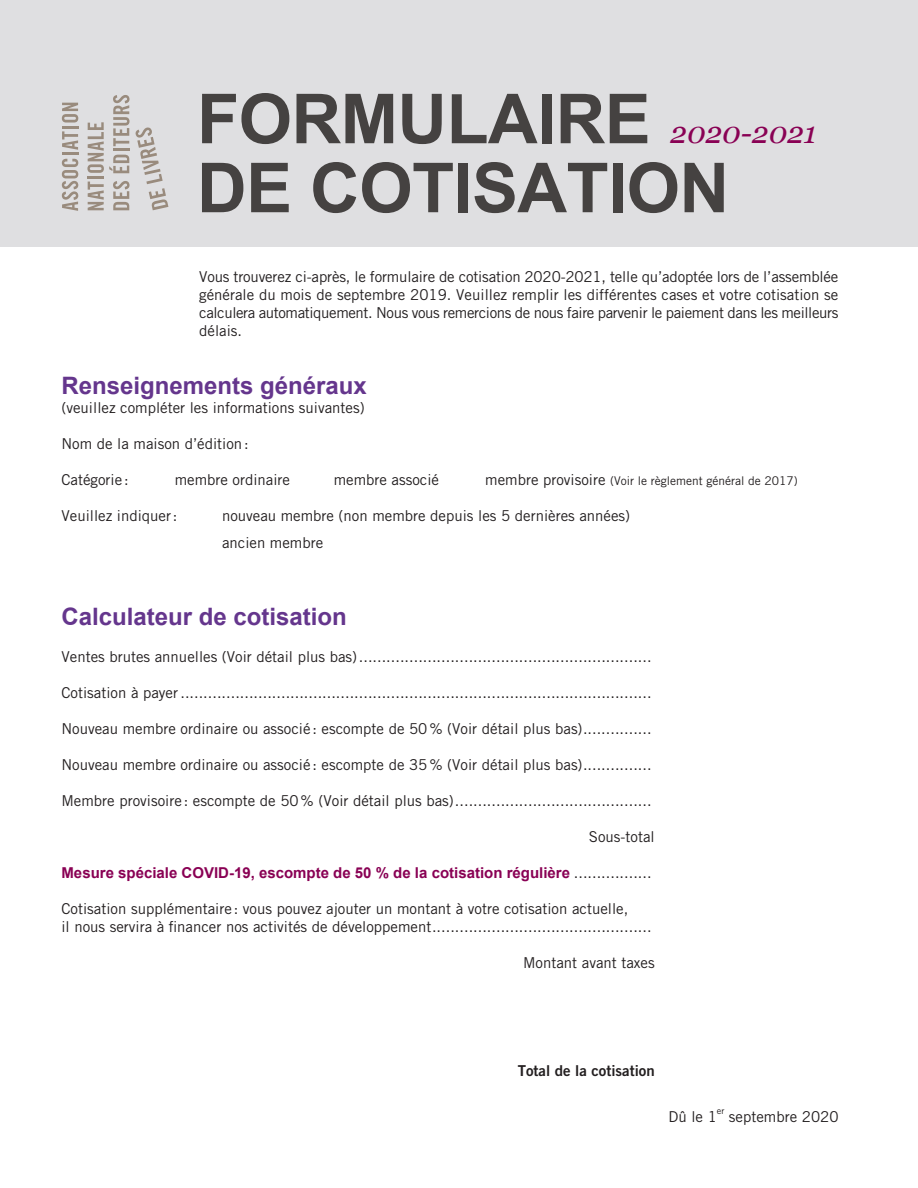
<style>
.page{position:relative;width:918px;height:1188px;background:#fff}
.page>*{position:absolute;margin:0;border:0;box-sizing:border-box;transform-origin:0 0}
.t1{font:700 69px "Arial";letter-spacing:-.01em;color:#454241}
.t2{font:italic 30px "Georgia";color:#890154}
.t3{font:700 24px "Arial";color:#65368d}
.t4{font:15px/18px "Trade Gothic LT";color:#231f20;text-align:justify}
.t5{font:700 15px "Arial";color:#890154}
.t6{font:15px "Trade Gothic LT Bold Two";color:#231f20}
.t7{font:12px "Trade Gothic LT";color:#231f20}
.t8{font:9px "Trade Gothic LT";color:#231f20}
.s1{font-size:15px}
.s2{font-family:"Trade Gothic LT";font-weight:400;color:#231f20}
</style>
<div class="page">
<div style="left:0;top:0;width:918px;height:247px;background:#dfdfe1"></div>
<svg style="left:62px;top:159px;width:16px;height:52px"></svg>
<hr style="left:62px;top:152px;width:16px;height:3px;background:#998b7d">
<svg style="left:62px;top:131px;width:16px;height:19px"></svg>
<hr style="left:62px;top:126px;width:16px;height:3px;background:#998b7d">
<svg style="left:62px;top:103px;width:16px;height:20px"></svg>
<svg style="left:87px;top:95px;width:81px;height:115px"></svg>
<p class="t1" style="left:197px;top:74px;width:455px">FORMULAIRE</p>
<p class="t1" style="left:197px;top:143px;width:534px">DE COTISATION</p>
<p class="t2" style="left:670px;top:116px;width:148px">2020-2021</p>
<p class="t4" style="left:199px;top:267px;width:641px">Vous trouverez ci-après, le formulaire de cotisation 2020-2021, telle qu’adoptée lors de l’assemblée générale du mois de septembre 2019. Veuillez remplir les différentes cases et votre cotisation se calculera automatiquement. Nous vous remercions de nous faire parvenir le paiement dans les meilleurs délais.</p>
<p class="t3" style="left:62px;top:370px;width:307px">Renseignements généraux</p>
<p class="t4" style="left:62px;top:399px;width:305px">(veuillez compléter les informations suivantes)</p>
<p class="t4" style="left:62px;top:435px;width:189px">Nom de la maison d’édition:</p>
<p class="t4" style="left:62px;top:471px;width:69px">Catégorie :</p>
<p class="t4" style="left:175px;top:471px;width:117px">membre ordinaire</p>
<p class="t4" style="left:334px;top:471px;width:107px">membre associé</p>
<p class="t7" style="left:485px;top:474px;width:314px"><span class="s1">membre provisoire</span> (Voir le règlement général de 2017)</p>
<p class="t4" style="left:62px;top:507px;width:118px">Veuillez indiquer:</p>
<p class="t4" style="left:222px;top:507px;width:410px">nouveau membre (non membre depuis les 5 dernières années)</p>
<p class="t4" style="left:222px;top:534px;width:103px">ancien membre</p>
<p class="t3" style="left:62px;top:600px;width:287px">Calculateur de cotisation</p>
<p class="t4" style="left:62px;top:648px;width:592px">Ventes brutes annuelles (Voir détail plus bas)................................................................</p>
<p class="t4" style="left:62px;top:684px;width:592px">Cotisation à payer.......................................................................................................</p>
<p class="t4" style="left:62px;top:720px;width:592px">Nouveau membre ordinaire ou associé: escompte de 50% (Voir détail plus bas)...............</p>
<p class="t4" style="left:62px;top:756px;width:592px">Nouveau membre ordinaire ou associé: escompte de 35% (Voir détail plus bas)...............</p>
<p class="t4" style="left:62px;top:792px;width:592px">Membre provisoire : escompte de 50% (Voir détail plus bas)...........................................</p>
<p class="t4" style="left:589px;top:828px;width:67px">Sous-total</p>
<p class="t5" style="left:62px;top:863px;width:592px">Mesure spéciale COVID-19, escompte de 50 % de la cotisation régulière <span class="s2">.................</span></p>
<p class="t4" style="left:61px;top:900px;width:592px">Cotisation supplémentaire : vous pouvez ajouter un montant à votre cotisation actuelle,<br>il nous servira à financer nos activités de développement................................................</p>
<p class="t4" style="left:523px;top:954px;width:133px">Montant avant taxes</p>
<p class="t6" style="left:518px;top:1061px;width:139px">Total de la cotisation</p>
<p class="t4" style="left:669px;top:1107px;width:50px">Dû le 1</p>
<p class="t8" style="left:717px;top:1105px;width:9px">er</p>
<p class="t4" style="left:729px;top:1107px;width:111px">septembre 2020</p>
</div>
